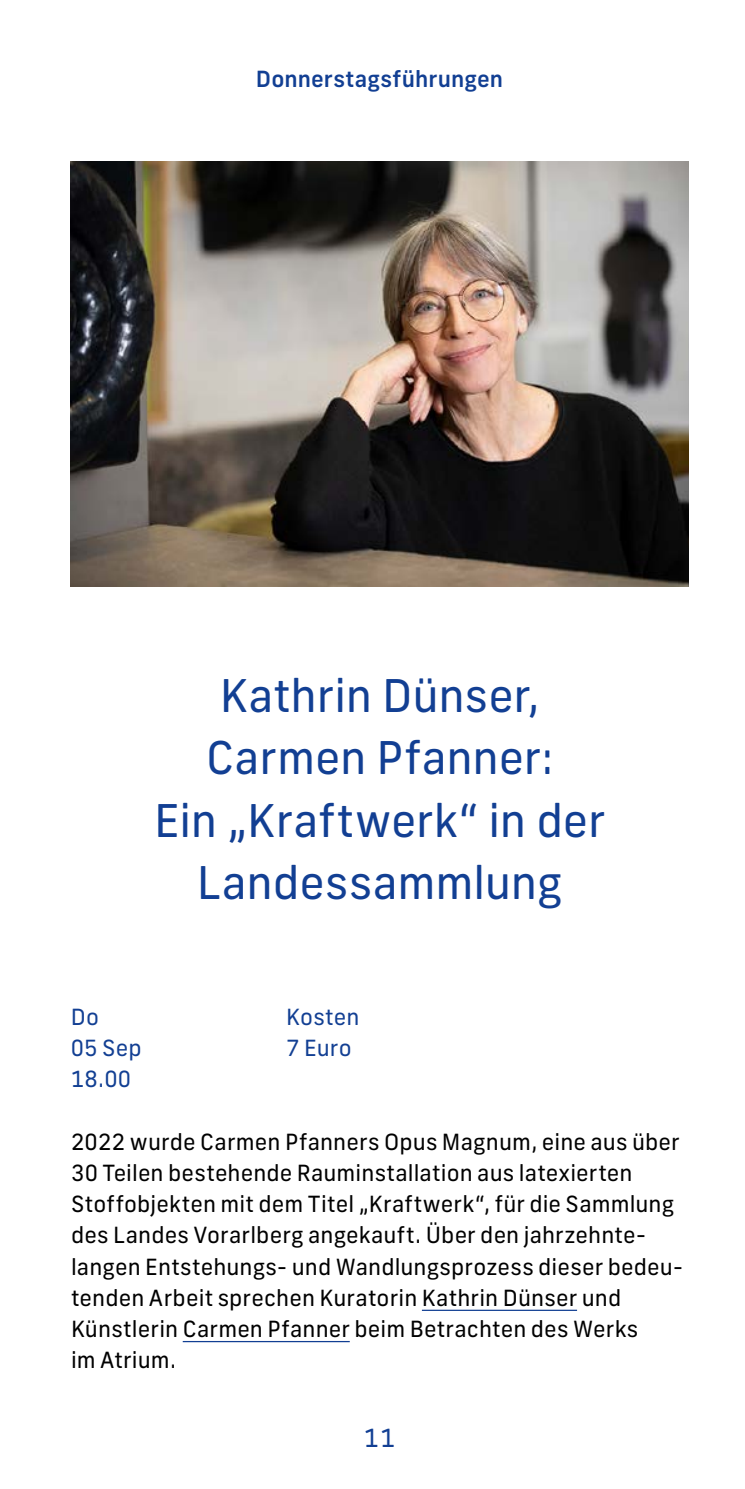
<style>
.page{position:relative;width:745px;height:1489px;background:#fff}
.page>*{position:absolute;margin:0;border:0;box-sizing:border-box;transform-origin:0 0}
.t1{font:45px/62.5px "New Frank";letter-spacing:-.005em;color:#123f93;text-align:center}
.t2{font:25px "New Frank";color:#123f93}
.t3{font:22.25px/31.2px "New Frank";letter-spacing:.005em;color:#000}
.t4{font:22.25px/31.2px "New Frank";letter-spacing:.005em;color:#123f93}
.t5{font:500 22.25px "New Frank";letter-spacing:.005em;color:#123f93}
</style>
<div class="page">
<hr style="left:421px;top:1309px;width:155px;height:1px;background:#123f93">
<hr style="left:183px;top:1340px;width:166px;height:1px;background:#123f93">
<img style="left:71px;top:161px;width:616px;height:425px">
<p class="t5" style="left:256px;top:64px;width:249px">Donnerstagsführungen</p>
<h1 class="t1" style="left:154px;top:664px;width:452px">Kathrin Dünser,<br>Carmen Pfanner:<br>Ein „Kraftwerk“ in der<br>Landessammlung</h1>
<p class="t4" style="left:71px;top:1000px;width:72px">Do<br>05 Sep<br>18.00</p>
<p class="t4" style="left:286px;top:1000px;width:75px">Kosten<br>7 Euro</p>
<p class="t3" style="left:71px;top:1125px;width:613px">2022 wurde Carmen Pfanners Opus Magnum, eine aus über 30 Teilen bestehende Rauminstallation aus latexierten Stoffobjekten mit dem Titel „Kraftwerk“, für die Sammlung des Landes Vorarlberg angekauft. Über den jahrzehnte&shy;langen Entstehungs- und Wandlungsprozess dieser bedeu&shy;tenden Arbeit sprechen Kuratorin Kathrin Dünser und Künstlerin Carmen Pfanner beim Betrachten des Werks<br>im Atrium.</p>
<p class="t2" style="left:364px;top:1421px;width:33px">11</p>
</div>
